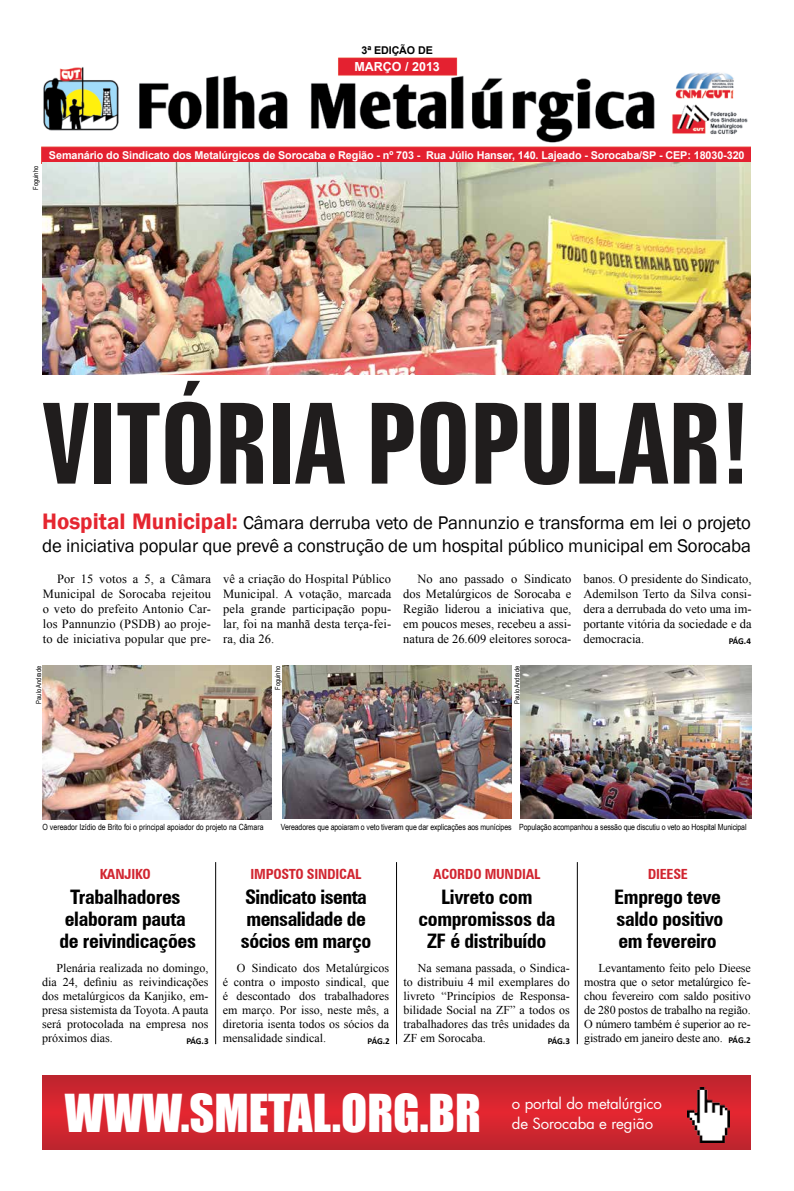
<style>
.page{position:relative;width:794px;height:1191px;background:#fff}
.page>*{position:absolute;margin:0;border:0;box-sizing:border-box;transform-origin:0 0}
.t1{font:700 extra-condensed 112px "Zurich BT";letter-spacing:-.01em;color:#201d1d}
.t2{font:48px "Impact";color:#fff}
.t3{font:700 condensed 20px/22px "Zurich BT";letter-spacing:-.015em;color:#000;text-align:center}
.t4{font:18.8px/22.6px "Franklin Gothic";letter-spacing:-.01em;color:#000}
.t5{font:15px/20px "Futura";letter-spacing:-.01em;color:#fff}
.t6{font:700 condensed 14px "Zurich BT";letter-spacing:-.015em;color:#d12530}
.t7{font:12.5px/15px "Times New Roman";letter-spacing:.005em;color:#000;text-align:justify}
.t8{font:700 12.5px "Arial";color:#fff}
.t9{font:12px/14px "Times New Roman";color:#000;text-align:justify}
.t10{font:700 10.8px "Arial";letter-spacing:-.01em;color:#fff}
.t11{font:700 10.7px "Arial";letter-spacing:-.01em;color:#000}
.t12{font:700 9px "Calibri";letter-spacing:-.04em;color:#000}
.t13{font:8.5px "Arial Narrow";letter-spacing:-.01em;color:#000}
.t14{font:7px "Arial Narrow";color:#000}
.s1{font-weight:600;font-size:23px;color:#e52630}
</style>
<div class="page">
<img style="left:42px;top:57px;width:709px;height:318px">
<img style="left:43px;top:666px;width:229px;height:153px">
<img style="left:521px;top:666px;width:231px;height:153px">
<svg style="left:42px;top:1075px;width:708px;height:74px;background:#cf252f"></svg>
<img style="left:687px;top:1087px;width:42px;height:55px">
<img style="left:283px;top:666px;width:229px;height:153px">
<hr style="left:215px;top:862px;width:1px;height:182px;background:#000">
<hr style="left:396px;top:862px;width:1px;height:182px;background:#000">
<hr style="left:577px;top:862px;width:1px;height:182px;background:#000">
<p class="t11" style="left:361px;top:44px;width:73px">3ª EDIÇÃO DE</p>
<p class="t8" style="left:354px;top:58px;width:87px">Março / 2013</p>
<p class="t14" style="left:30px;top:190px;width:25px;rotate:-90deg">Foguinho</p>
<p class="t10" style="left:49px;top:147px;width:697px">Semanário do Sindicato dos Metalúrgicos de Sorocaba e Região - nº 703 - Rua Júlio Hanser, 140. Lajeado - Sorocaba/SP - CEP: 18030-320</p>
<h1 class="t1" style="left:42px;top:380px;width:710px">VITÓRIA POPULAR!</h1>
<h3 class="t4" style="left:42px;top:512px;width:710px"><span class="s1">Hospital Municipal:</span> Câmara derruba veto de Pannunzio e transforma em lei o projeto de iniciativa popular que prevê a construção de um hospital público municipal em Sorocaba</h3>
<p class="t7" style="left:43px;top:571px;width:170px;text-indent:14px">Por 15 votos a 5, a Câmara Municipal de Sorocaba rejeitou o veto do prefeito Antonio Car&shy;los Pannunzio (PSDB) ao proje&shy;to de iniciativa popular que pre-</p>
<p class="t7" style="left:223px;top:571px;width:170px">vê a criação do Hospital Público Municipal. A votação, marcada pela grande participação popu&shy;lar, foi na manhã desta terça-fei&shy;ra, dia 26.</p>
<p class="t7" style="left:403px;top:571px;width:170px;text-indent:14px">No ano passado o Sindicato dos Metalúrgicos de Sorocaba e Região liderou a iniciativa que, em poucos meses, recebeu a assi&shy;natura de 26.609 eleitores soroca-</p>
<p class="t7" style="left:583px;top:571px;width:170px">banos. O presidente do Sindicato, Ademilson Terto da Silva consi&shy;dera a derrubada do veto uma im&shy;portante vitória da sociedade e da democracia.</p>
<p class="t12" style="left:728px;top:635px;width:24px">PÁG.4</p>
<p class="t14" style="left:273px;top:690px;width:25px;rotate:-90deg">Foguinho</p>
<p class="t14" style="left:33px;top:703px;width:39px;rotate:-90deg">Paulo Andrade</p>
<p class="t14" style="left:512px;top:703px;width:39px;rotate:-90deg">Paulo Andrade</p>
<p class="t13" style="left:43px;top:820px;width:222px">O vereador Izídio de Brito foi o principal apoiador do projeto na Câmara</p>
<p class="t13" style="left:519px;top:820px;width:229px">População acompanhou a sessão que discutiu o veto ao Hospital Municipal</p>
<p class="t13" style="left:281px;top:820px;width:232px">Vereadores que apoiaram o veto tiveram que dar explicações aos munícipes</p>
<p class="t6" style="left:100px;top:865px;width:52px">KANJIkO</p>
<p class="t6" style="left:251px;top:865px;width:105px">Imposto Sindical</p>
<p class="t6" style="left:433px;top:865px;width:109px">acordo MUNDIAL</p>
<p class="t6" style="left:648px;top:865px;width:42px">DIEESE</p>
<h3 class="t3" style="left:59px;top:886px;width:138px">Trabalhadores elaboram pauta de reivindicações</h3>
<h3 class="t3" style="left:418px;top:886px;width:139px">Livreto com compromissos da<br>ZF é distribuído</h3>
<h3 class="t3" style="left:241px;top:886px;width:132px;text-align:left">Sindicato isenta mensalidade de sócios em março</h3>
<h3 class="t3" style="left:614px;top:886px;width:111px;text-align:left">Emprego teve saldo positivo em fevereiro</h3>
<p class="t9" style="left:42px;top:961px;width:168px;text-indent:14px">Plenária realizada no domingo, dia 24, definiu as reivindicações dos metalúrgicos da Kanjiko, em&shy;presa sistemista da Toyota. A pauta será protocolada na empresa nos próximos dias.</p>
<p class="t9" style="left:223px;top:961px;width:168px;text-indent:14px">O Sindicato dos Metalúrgicos é contra o imposto sindical, que é descontado dos trabalhadores em março. Por isso, neste mês, a diretoria isenta todos os sócios da mensalidade sindical.</p>
<p class="t9" style="left:403px;top:961px;width:168px;text-indent:14px">Na semana passada, o Sindica&shy;to distribuiu 4 mil exemplares do livreto “Princípios de Responsa&shy;bilidade Social na ZF” a todos os trabalhadores das três unidades da ZF em Sorocaba.</p>
<p class="t9" style="left:584px;top:961px;width:168px;text-indent:14px">Levantamento feito pelo Dieese mostra que o setor metalúrgico fe&shy;chou fevereiro com saldo positivo de 280 postos de trabalho na região.<br>O número também é superior ao re&shy;gistrado em janeiro deste ano.</p>
<p class="t12" style="left:186px;top:1035px;width:24px">PÁG.3</p>
<p class="t12" style="left:367px;top:1035px;width:24px">PÁG.2</p>
<p class="t12" style="left:547px;top:1035px;width:24px">PÁG.3</p>
<p class="t12" style="left:728px;top:1034px;width:24px">PÁG.2</p>
<h2 class="t2" style="left:65px;top:1076px;width:417px">WWW.SMETAL.ORG.BR</h2>
<p class="t5" style="left:512px;top:1093px;width:152px">o portal do metalúrgico de Sorocaba e região</p>
</div>
